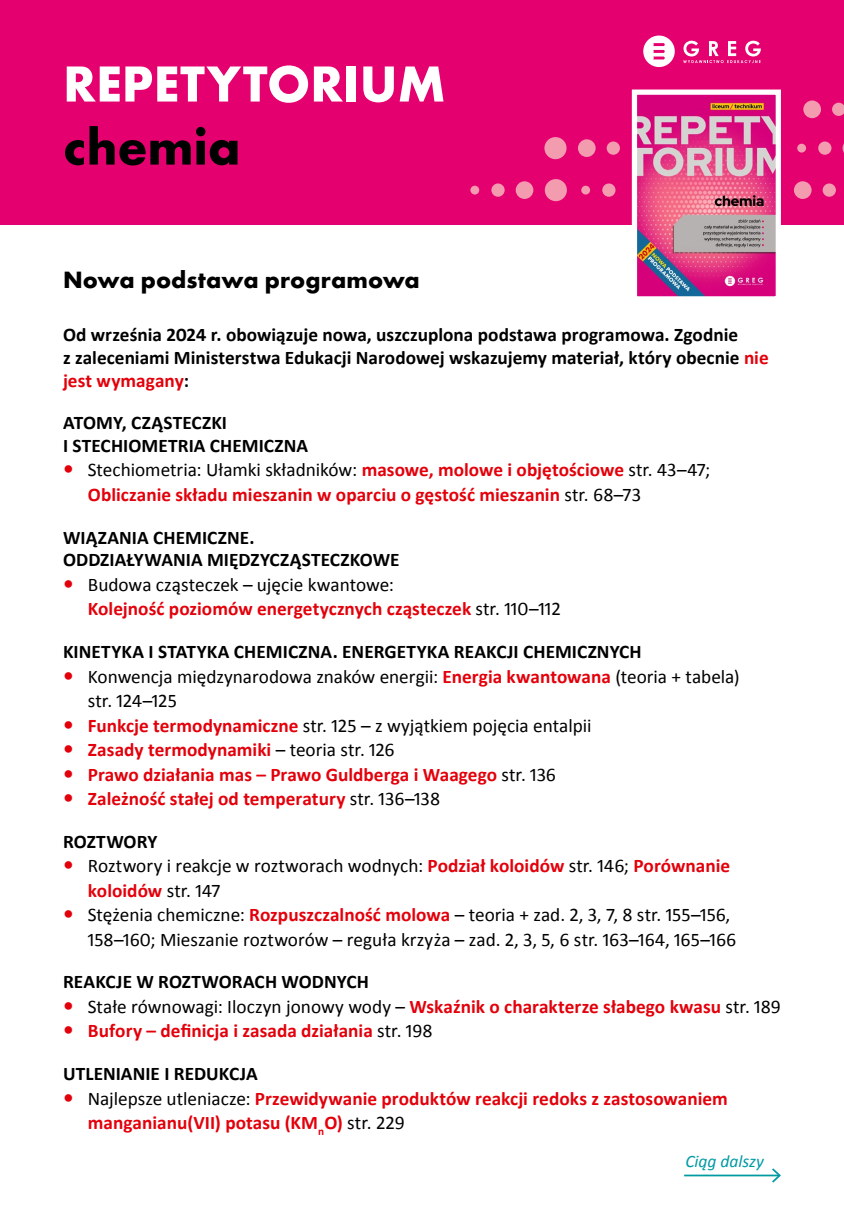
<style>
.page{position:relative;width:844px;height:1216px;background:#fff}
.page>*{position:absolute;margin:0;border:0;box-sizing:border-box;transform-origin:0 0}
.t1{font:700 52.5px "Futura";color:#fff}
.t2{font:700 52.5px "Futura";color:#000}
.t3{font:700 24.5px "Futura";letter-spacing:.005em;color:#000}
.t4{font:19.25px/24.5px "Calibri";color:#000}
.t5{font:700 19.25px/24.5px "Calibri";color:#e3000b}
.t6{font:700 19.25px/22.8px "Calibri";color:#000}
.t7{font:italic 17.5px "Calibri";color:#009aa3}
.s1{color:#e3000b}
.s2{font-weight:400;color:#000}
.s3{font-weight:700;color:#e3000b}
.s4{font-weight:700}
.s5{color:#000}
</style>
<div class="page">
<div style="left:0;top:0;width:843px;height:224px;background:#e50070"></div>
<svg style="left:643px;top:36px;width:31px;height:31px"></svg>
<svg style="left:683px;top:41px;width:77px;height:22px"></svg>
<hr style="left:684px;top:1174px;width:95px;height:2px;background:#009aa3">
<svg style="left:770px;top:1168px;width:11px;height:15px"></svg>
<div style="left:602px;top:183px;width:13px;height:14px;background:#f39cb0;border-radius:50%"></div>
<div style="left:581px;top:186px;width:9px;height:8px;background:#f39cb0;border-radius:50%"></div>
<div style="left:544px;top:179px;width:22px;height:22px;background:#f39cb0;border-radius:50%"></div>
<div style="left:515px;top:181px;width:18px;height:18px;background:#f39cb0;border-radius:50%"></div>
<div style="left:491px;top:183px;width:13px;height:14px;background:#f39cb0;border-radius:50%"></div>
<div style="left:470px;top:186px;width:9px;height:8px;background:#f39cb0;border-radius:50%"></div>
<div style="left:544px;top:137px;width:22px;height:22px;background:#f39cb0;border-radius:50%"></div>
<div style="left:577px;top:139px;width:18px;height:18px;background:#f39cb0;border-radius:50%"></div>
<div style="left:606px;top:141px;width:13px;height:14px;background:#f39cb0;border-radius:50%"></div>
<div style="left:793px;top:181px;width:18px;height:18px;background:#f39cb0;border-radius:50%"></div>
<div style="left:822px;top:183px;width:13px;height:14px;background:#f39cb0;border-radius:50%"></div>
<div style="left:818px;top:141px;width:13px;height:14px;background:#f39cb0;border-radius:50%"></div>
<div style="left:797px;top:144px;width:8px;height:8px;background:#f39cb0;border-radius:50%"></div>
<div style="left:803px;top:100px;width:17px;height:18px;background:#f39cb0;border-radius:50%"></div>
<svg style="left:832px;top:103px;width:11px;height:13px"></svg>
<img style="left:637px;top:95px;width:137px;height:200px">
<div style="left:631px;top:89px;width:149px;height:212px;border:5px solid #fff"></div>
<h1 class="t1" style="left:63px;top:47px;width:384px">Repetytorium</h1>
<h1 class="t2" style="left:63px;top:110px;width:179px">chemia</h1>
<p class="t3" style="left:63px;top:263px;width:358px">Nowa podstawa programowa</p>
<p class="t6" style="left:63px;top:323px;width:707px">Od września 2024 r. obowiązuje nowa, uszczuplona podstawa programowa. Zgodnie<br>z zaleceniami Ministerstwa Edukacji Narodowej wskazujemy materiał, który obecnie <span class="s1">nie jest wymagany</span>:</p>
<p class="t6" style="left:63px;top:411px;width:246px">ATOMY, CZĄSTECZKI<br>I STECHIOMETRIA CHEMICZNA</p>
<p class="t5" style="left:88px;top:458px;width:623px"><span class="s2">Stechiometria: Ułamki składników:</span> masowe, molowe i objętościowe <span class="s2">str. 43–47;<br></span>Obliczanie składu mieszanin w oparciu o gęstość mieszanin <span class="s2">str. 68–73</span></p>
<p class="t6" style="left:63px;top:526px;width:338px">WIĄZANIA CHEMICZNE.<br>ODDZIAŁYWANIA MIĘDZYCZĄSTECZKOWE</p>
<p class="t4" style="left:88px;top:572px;width:474px">Budowa cząsteczek – ujęcie kwantowe:<br><span class="s3">Kolejność poziomów energetycznych cząsteczek</span> str. 110–112</p>
<p class="t4" style="left:88px;top:639px;width:653px;text-indent:-25px"><span class="s4">KINETYKA I STATYKA CHEMICZNA. ENERGETYKA REAKCJI CHEMICZNYCH<br></span>Konwencja międzynarodowa znaków energii: <span class="s3">Energia kwantowana</span> (teoria + tabela) str. 124–125<br><span class="s3">Funkcje termodynamiczne</span> str. 125 – z wyjątkiem pojęcia entalpii<br><span class="s3">Zasady termodynamiki</span> – teoria str. 126<br><span class="s3">Prawo działania mas – Prawo Guldberga i Waagego</span> str. 136<br><span class="s3">Zależność stałej od temperatury</span> str. 136–138</p>
<p class="t4" style="left:88px;top:829px;width:649px;text-indent:-25px"><span class="s4">ROZTWORY<br></span>Roztwory i reakcje w roztworach wodnych: <span class="s3">Podział koloidów</span> str. 146; <span class="s3">Porównanie koloidów</span> str. 147<br>Stężenia chemiczne: <span class="s3">Rozpuszczalność molowa</span> – teoria + zad. 2, 3, 7, 8 str. 155–156, 158–160; Mieszanie roztworów – reguła krzyża – zad. 2, 3, 5, 6 str. 163–164, 165–166</p>
<p class="t5" style="left:88px;top:969px;width:694px;text-indent:-25px"><span class="s5">REAKCJE W ROZTWORACH WODNYCH<br></span><span class="s2">Stałe równowagi: Iloczyn jonowy wody –</span> Wskaźnik o charakterze słabego kwasu <span class="s2">str. 189<br></span>Bufory – definicja i zasada działania <span class="s2">str. 198</span></p>
<p class="t5" style="left:88px;top:1061px;width:641px;text-indent:-25px"><span class="s5">UTLENIANIE I REDUKCJA<br></span><span class="s2">Najlepsze utleniacze:</span> Przewidywanie produktów reakcji redoks z zastosowaniem manganianu(VII) potasu (KM<sub>n</sub>O) <span class="s2">str. 229</span></p>
<p class="t7" style="left:685px;top:1149px;width:80px">Ciąg dalszy</p>
</div>
